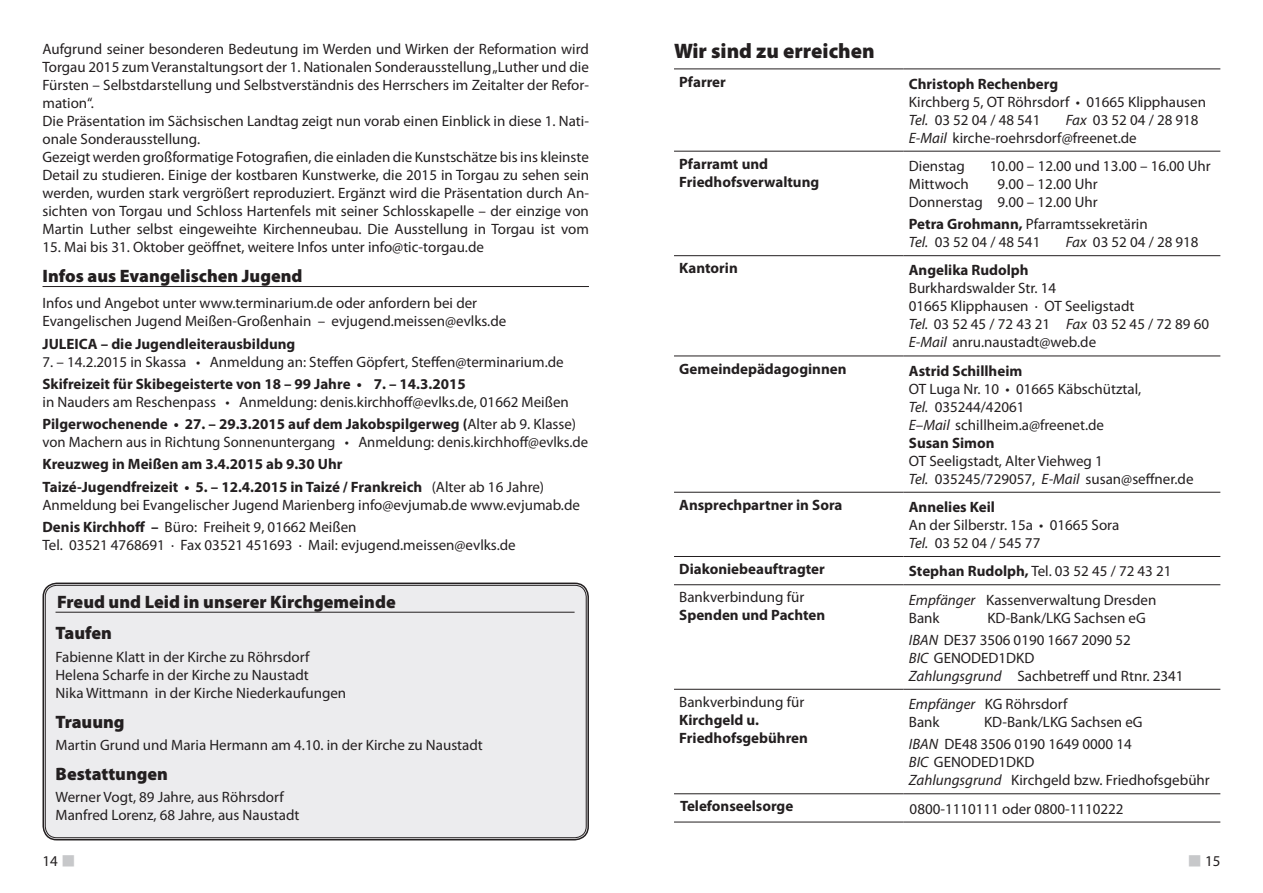
<style>
.page{position:relative;width:1263px;height:893px;background:#fff}
.page>*{position:absolute;margin:0;border:0;box-sizing:border-box;transform-origin:0 0}
.t1{font:900 21px "Myriad Pro";color:#231f20}
.t2{font:900 18px/32px "Myriad Pro";color:#231f20}
.t3{font:15px/18px "Myriad Pro";color:#231f20}
.t4{font:700 15px/18px "Myriad Pro";color:#231f20}
.s1{font-weight:700}
.s2{font-weight:400}
.s3{font-style:italic}
.s4{color:#c7c8ca}
</style>
<div class="page">
<hr style="left:674px;top:69px;width:230px;height:1px;background:#231f20">
<hr style="left:904px;top:69px;width:316px;height:1px;background:#231f20">
<hr style="left:674px;top:151px;width:230px;height:1px;background:#231f20">
<hr style="left:904px;top:151px;width:316px;height:1px;background:#231f20">
<hr style="left:674px;top:255px;width:230px;height:1px;background:#231f20">
<hr style="left:904px;top:255px;width:316px;height:1px;background:#231f20">
<hr style="left:674px;top:356px;width:230px;height:1px;background:#231f20">
<hr style="left:904px;top:356px;width:316px;height:1px;background:#231f20">
<hr style="left:674px;top:492px;width:230px;height:1px;background:#231f20">
<hr style="left:904px;top:492px;width:316px;height:1px;background:#231f20">
<hr style="left:674px;top:556px;width:230px;height:1px;background:#231f20">
<hr style="left:904px;top:556px;width:316px;height:1px;background:#231f20">
<hr style="left:674px;top:584px;width:230px;height:1px;background:#231f20">
<hr style="left:904px;top:584px;width:316px;height:1px;background:#231f20">
<hr style="left:674px;top:689px;width:230px;height:1px;background:#231f20">
<hr style="left:904px;top:689px;width:316px;height:1px;background:#231f20">
<hr style="left:674px;top:793px;width:230px;height:1px;background:#231f20">
<hr style="left:904px;top:793px;width:316px;height:1px;background:#231f20">
<hr style="left:674px;top:822px;width:230px;height:1px;background:#231f20">
<hr style="left:904px;top:822px;width:316px;height:1px;background:#231f20">
<hr style="left:43px;top:286px;width:546px;height:1px;background:#231f20">
<div style="left:44px;top:584px;width:543px;height:255px;background:#ececee;border-radius:13px"></div>
<hr style="left:56px;top:612px;width:519px;height:1px;background:#231f20">
<div style="left:43px;top:583px;width:546px;height:257px;border:2px solid #231f20;border-radius:14px"></div>
<div style="left:45px;top:585px;width:541px;height:253px;border:1px solid #231f20;border-radius:12px"></div>
<p class="t3" style="left:43px;top:40px;width:548px">Aufgrund seiner besonderen Bedeutung im Werden und Wirken der Reformation wird Torgau 2015 zum Veranstaltungsort der 1. Nationalen Sonderausstellung „Luther und die Fürsten – Selbstdarstellung und Selbstverständnis des Herrschers im Zeitalter der Refor&shy;mation“.<br>Die Präsentation im Sächsischen Landtag zeigt nun vorab einen Einblick in diese 1. Nati&shy;onale Sonderausstellung.<br>Gezeigt werden großformatige Fotografien, die einladen die Kunstschätze bis ins kleinste Detail zu studieren. Einige der kostbaren Kunstwerke, die 2015 in Torgau zu sehen sein werden, wurden stark vergrößert reproduziert. Ergänzt wird die Präsentation durch An&shy;sichten von Torgau und Schloss Hartenfels mit seiner Schlosskapelle – der einzige von Martin Luther selbst eingeweihte Kirchenneubau. Die Ausstellung in Torgau ist vom</p>
<p class="t3" style="left:43px;top:238px;width:443px">15. Mai bis 31. Oktober geöffnet, weitere Infos unter info@tic-torgau.de</p>
<p class="t2" style="left:43px;top:259px;width:262px">Infos aus Evangelischen Jugend</p>
<p class="t3" style="left:43px;top:294px;width:465px">Infos und Angebot unter www.terminarium.de oder anfordern bei der<br>Evangelischen Jugend Meißen-Großenhain – evjugend.meissen@evlks.de</p>
<p class="t4" style="left:43px;top:334px;width:254px">JULEICA – die Jugendleiterausbildung</p>
<p class="t3" style="left:43px;top:352px;width:523px">7. – 14.2.2015 in Skassa • Anmeldung an: Steffen Göpfert, Steffen@terminarium.de</p>
<p class="t4" style="left:43px;top:374px;width:425px">Skifreizeit für Skibegeisterte von 18 – 99 Jahre • 7. – 14.3.2015</p>
<p class="t3" style="left:43px;top:391px;width:535px;line-height:22.2px">in Nauders am Reschenpass • Anmeldung: denis.kirchhoff@evlks.de, 01662 Meißen<br><span class="s1">Pilgerwochenende • 27. – 29.3.2015 auf dem Jakobspilgerweg (</span>Alter ab 9. Klasse)</p>
<p class="t3" style="left:43px;top:433px;width:547px">von Machern aus in Richtung Sonnenuntergang • Anmeldung: denis.kirchhoff@evlks.de</p>
<p class="t4" style="left:43px;top:453px;width:503px;line-height:22.2px">Kreuzweg in Meißen am 3.4.2015 ab 9.30 Uhr<br>Taizé-Jugendfreizeit • 5. – 12.4.2015 in Taizé / Frankreich <span class="s2">(Alter ab 16 Jahre)</span></p>
<p class="t3" style="left:43px;top:493px;width:539px;line-height:22.2px">Anmeldung bei Evangelischer Jugend Marienberg info@evjumab.de www.evjumab.de<br><span class="s1">Denis Kirchhoff –</span> Büro: Freiheit 9, 01662 Meißen</p>
<p class="t3" style="left:43px;top:536px;width:475px">Tel. 03521 4768691 · Fax 03521 451693 · Mail: evjugend.meissen@evlks.de</p>
<p class="t2" style="left:56px;top:585px;width:342px">Freud und Leid in unserer Kirchgemeinde<br>Taufen</p>
<p class="t3" style="left:56px;top:647px;width:292px">Fabienne Klatt in der Kirche zu Röhrsdorf<br>Helena Scharfe in der Kirche zu Naustadt<br>Nika Wittmann in der Kirche Niederkaufungen</p>
<p class="t2" style="left:56px;top:705px;width:71px">Trauung</p>
<p class="t3" style="left:56px;top:736px;width:429px">Martin Grund und Maria Hermann am 4.10. in der Kirche zu Naustadt</p>
<p class="t2" style="left:56px;top:757px;width:114px">Bestattungen</p>
<p class="t3" style="left:56px;top:788px;width:245px">Werner Vogt, 89 Jahre, aus Röhrsdorf<br>Manfred Lorenz, 68 Jahre, aus Naustadt</p>
<h1 class="t1" style="left:674px;top:37px;width:202px">Wir sind zu erreichen</h1>
<p class="t4" style="left:679px;top:72px;width:48px">Pfarrer</p>
<p class="t4" style="left:909px;top:74px;width:151px">Christoph Rechenberg</p>
<p class="t3" style="left:909px;top:92px;width:299px">Kirchberg 5, OT Röhrsdorf • 01665 Klipphausen<br><span class="s3">Tel.</span> 03 52 04 / 48 541</p>
<p class="t3" style="left:909px;top:110px;width:291px;text-indent:157px"><span class="s3">Fax</span> 03 52 04 / 28 918<br><span class="s3">E-Mail</span> kirche-roehrsdorf@freenet.de</p>
<p class="t4" style="left:679px;top:154px;width:142px">Pfarramt und<br>Friedhofsverwaltung</p>
<p class="t3" style="left:909px;top:157px;width:57px">Dienstag</p>
<p class="t3" style="left:990px;top:157px;width:222px">10.00 – 12.00 und 13.00 – 16.00 Uhr</p>
<p class="t3" style="left:909px;top:175px;width:190px;text-align:right">9.00 – 12.00 Uhr<br>Donnerstag 9.00 – 12.00 Uhr</p>
<p class="t3" style="left:909px;top:215px;width:240px"><span class="s1">Petra Grohmann,</span> Pfarramtssekretärin<br><span class="s3">Tel.</span> 03 52 04 / 48 541</p>
<p class="t3" style="left:909px;top:175px;width:61px">Mittwoch</p>
<p class="t3" style="left:1066px;top:233px;width:134px"><span class="s3">Fax</span> 03 52 04 / 28 918</p>
<p class="t4" style="left:679px;top:259px;width:60px">Kantorin</p>
<p class="t4" style="left:909px;top:261px;width:121px">Angelika Rudolph</p>
<p class="t3" style="left:909px;top:279px;width:302px">Burkhardswalder Str. 14<br>01665 Klipphausen · OT Seeligstadt<br><span class="s3">Tel.</span> 03 52 45 / 72 43 21 <span class="s3">Fax</span> 03 52 45 / 72 89 60<br><span class="s3">E-Mail</span> anru.naustadt@web.de</p>
<p class="t4" style="left:679px;top:359px;width:169px">Gemeindepädagoginnen</p>
<p class="t4" style="left:909px;top:361px;width:115px">Astrid Schillheim</p>
<p class="t3" style="left:909px;top:379px;width:234px">OT Luga Nr. 10 • 01665 Käbschütztal,<br><span class="s3">Tel.</span> 035244/42061<br><span class="s3">E–Mail</span> schillheim.a@freenet.de<br><span class="s1">Susan Simon</span></p>
<p class="t3" style="left:909px;top:451px;width:286px">OT Seeligstadt, Alter Viehweg 1<br><span class="s3">Tel.</span> 035245/729057, <span class="s3">E-Mail</span> susan@seffner.de</p>
<p class="t4" style="left:679px;top:495px;width:165px">Ansprechpartner in Sora</p>
<p class="t4" style="left:909px;top:497px;width:88px">Annelies Keil</p>
<p class="t3" style="left:909px;top:516px;width:212px">An der Silberstr. 15a • 01665 Sora<br><span class="s3">Tel.</span> 03 52 04 / 545 77</p>
<p class="t4" style="left:679px;top:560px;width:147px">Diakoniebeauftragter</p>
<p class="t3" style="left:909px;top:562px;width:264px"><span class="s1">Stephan Rudolph,</span> Tel. 03 52 45 / 72 43 21</p>
<p class="t3" style="left:679px;top:588px;width:126px">Bankverbindung für</p>
<p class="t4" style="left:679px;top:606px;width:147px">Spenden und Pachten</p>
<p class="t3" style="left:909px;top:590px;width:249px"><span class="s3">Empfänger</span> Kassenverwaltung Dresden<br>Bank</p>
<p class="t3" style="left:909px;top:606px;width:238px;line-height:22.2px;text-indent:78px">KD-Bank/LKG Sachsen eG<br><span class="s3">IBAN</span> DE37 3506 0190 1667 2090 52</p>
<p class="t3" style="left:909px;top:648px;width:276px"><span class="s3">BIC</span> GENODED1DKD<br><span class="s3">Zahlungsgrund</span> Sachbetreff und Rtnr. 2341</p>
<p class="t3" style="left:679px;top:693px;width:126px">Bankverbindung für</p>
<p class="t4" style="left:679px;top:710px;width:130px">Kirchgeld u.<br>Friedhofsgebühren</p>
<p class="t3" style="left:909px;top:695px;width:160px"><span class="s3">Empfänger</span> KG Röhrsdorf<br>Bank</p>
<p class="t3" style="left:909px;top:711px;width:235px;line-height:22.2px;text-indent:75px">KD-Bank/LKG Sachsen eG<br><span class="s3">IBAN</span> DE48 3506 0190 1649 0000 14</p>
<p class="t3" style="left:909px;top:753px;width:302px"><span class="s3">BIC</span> GENODED1DKD<br><span class="s3">Zahlungsgrund</span> Kirchgeld bzw. Friedhofsgebühr</p>
<p class="t4" style="left:680px;top:796px;width:115px">Telefonseelsorge</p>
<p class="t3" style="left:910px;top:799px;width:215px">0800-1110111 oder 0800-1110222</p>
<p class="t3" style="left:43px;top:851px;width:35px">14 <span class="s4">■</span></p>
<p class="t3" style="left:1187px;top:851px;width:35px"><span class="s4">■</span> 15</p>
</div>
